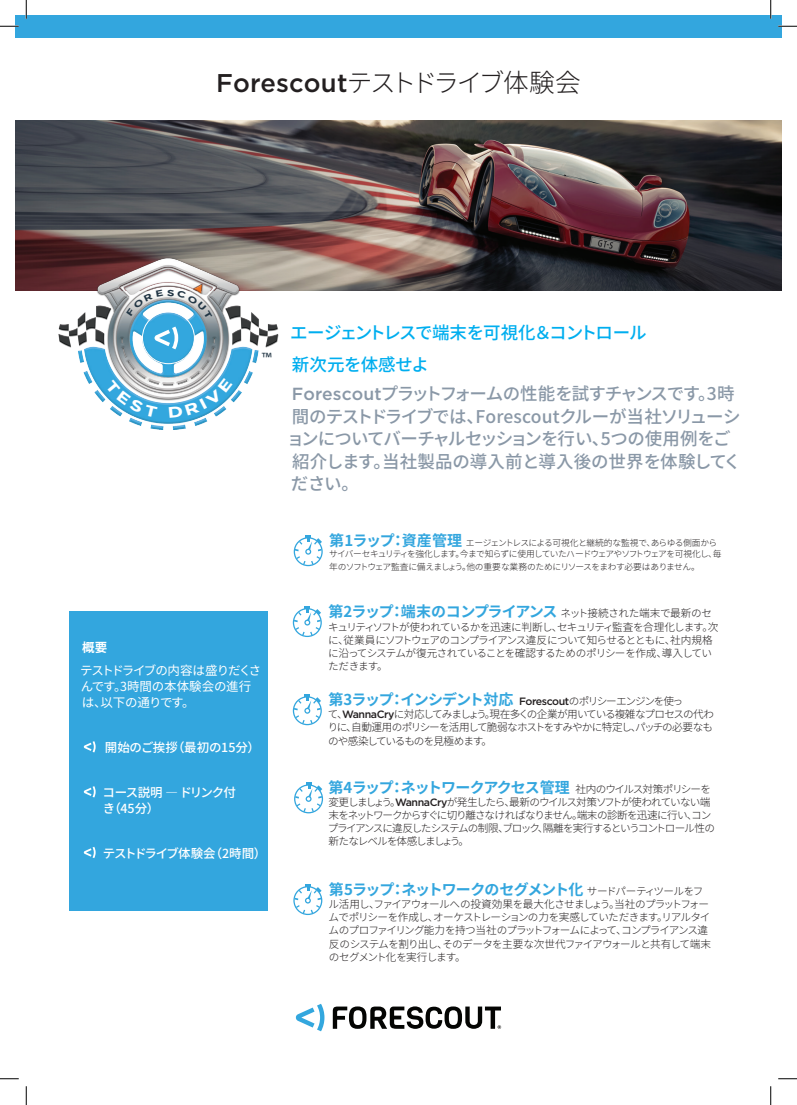
<style>
.page{position:relative;width:797px;height:1105px;background:#fff}
.page>*{position:absolute;margin:0;border:0;box-sizing:border-box;transform-origin:0 0}
.t1{font:300 25.62px "Noto Sans CJ Kjp";letter-spacing:-.09em;color:#231f20}
.t2{font:500 17.5px "Noto Sans CJ Kjp";letter-spacing:-.045em;color:#8a98a7}
.t3{font:500 17.5px "Noto Sans CJ Kjp";letter-spacing:-.08em;color:#8a98a7}
.t4{font:500 17.5px/32.5px "Noto Sans CJ Kjp";letter-spacing:-.05em;color:#00aeef}
.t5{font:500 17.5px "Noto Sans CJ Kjp";letter-spacing:-.005em;color:#8a98a7}
.t6{font:16.62px "Myriad Pro";color:#223645}
.t7{font:700 15px "Noto Sans CJ Kjp";letter-spacing:-.065em;color:#33a6de}
.t8{font:12.5px/16.2px "Noto Sans CJ Kjp";letter-spacing:-.02em;color:#fff}
.t9{font:500 12.5px/16.2px "Noto Sans CJ Kjp";letter-spacing:-.06em;color:#fff}
.t10{font:500 12.5px "Noto Sans CJ Kjp";letter-spacing:-.1em;color:#fff}
.t11{font:500 12.5px "Noto Sans CJ Kjp";letter-spacing:-.02em;color:#fff}
.t12{font:700 12.5px "Noto Sans CJ Kjp";color:#fff}
.t13{font:300 10.62px/13.1px "Noto Sans CJ Kjp";letter-spacing:-.08em;color:#231f20}
.t14{font:300 10.62px/13.1px "Noto Sans CJ Kjp";letter-spacing:-.105em;color:#231f20}
.t15{font:300 8.75px/10.5px "Noto Sans CJ Kjp";letter-spacing:-.065em;color:#231f20}
.s1{font-family:"Gotham";font-weight:500}
.s2{font-family:"Gotham"}
.s3{font-weight:700;font-size:15px;color:#33a6de}
.s4{font-weight:300;font-size:10.62px;color:#231f20}
.s5{font-family:"Gotham";font-weight:500;font-size:10.62px;color:#231f20}
</style>
<div class="page">
<svg style="left:296px;top:1004px;width:28px;height:27px"></svg>
<svg style="left:333px;top:1006px;width:168px;height:23px"></svg>
<img style="left:15px;top:120px;width:767px;height:170px">
<div style="left:69px;top:611px;width:198px;height:299px;background:#33a6de"></div>
<div style="left:15px;top:15px;width:767px;height:23px;background:#33a6de"></div>
<svg style="left:294px;top:535px;width:29px;height:31px"></svg>
<svg style="left:293px;top:606px;width:29px;height:31px"></svg>
<svg style="left:293px;top:694px;width:29px;height:31px"></svg>
<svg style="left:294px;top:782px;width:29px;height:31px"></svg>
<svg style="left:293px;top:884px;width:29px;height:31px"></svg>
<img style="left:58px;top:257px;width:221px;height:172px">
<div style="left:142px;top:311px;width:53px;height:53px;border:1px solid #fff;border-radius:50%"></div>
<svg style="left:154px;top:327px;width:24px;height:22px"></svg>
<svg style="left:84px;top:741px;width:12px;height:11px"></svg>
<svg style="left:84px;top:786px;width:12px;height:11px"></svg>
<svg style="left:84px;top:847px;width:12px;height:11px"></svg>
<svg style="left:0;top:25px;width:19px;height:2px"></svg>
<svg style="left:778px;top:25px;width:19px;height:2px"></svg>
<svg style="left:0;top:1078px;width:19px;height:1px"></svg>
<svg style="left:778px;top:1078px;width:19px;height:1px"></svg>
<svg style="left:25px;top:0;width:2px;height:19px"></svg>
<svg style="left:25px;top:1086px;width:2px;height:19px"></svg>
<svg style="left:770px;top:0;width:1px;height:19px"></svg>
<svg style="left:770px;top:1086px;width:1px;height:19px"></svg>
<svg style="left:105px;top:380px;width:52px;height:37px"></svg>
<svg style="left:169px;top:378px;width:64px;height:40px"></svg>
<svg style="left:126px;top:289px;width:86px;height:30px"></svg>
<h1 class="t1" style="left:216px;top:68px;width:366px"><span class="s1">Forescout</span>テストドライブ体験会</h1>
<h3 class="t6" style="left:261px;top:348px;width:12px">™</h3>
<p class="t12" style="left:82px;top:641px;width:27px">概要</p>
<p class="t8" style="left:80px;top:662px;width:183px">テストドライブの内容は盛りだくさんです。3時間の本体験会の進行は、以下の通りです。</p>
<p class="t11" style="left:105px;top:740px;width:157px">開始のご挨拶（最初の15分）</p>
<p class="t9" style="left:102px;top:784px;width:135px">コース説明 ― ドリンク付き（45分）</p>
<p class="t10" style="left:103px;top:846px;width:165px">テストドライブ体験会（2時間）</p>
<h2 class="t4" style="left:290px;top:317px;width:358px">エージェントレスで端末を可視化＆コントロール新次元を体感せよ</h2>
<h2 class="t3" style="left:292px;top:384px;width:444px"><span class="s2">Forescout</span>プラットフォームの性能を試すチャンスです。3時</h2>
<h2 class="t2" style="left:292px;top:406px;width:450px">間のテストドライブでは、Forescoutクルーが当社ソリューシ</h2>
<h2 class="t2" style="left:287px;top:429px;width:445px">ョンについてバーチャルセッションを行い、5つの使用例をご</h2>
<h2 class="t5" style="left:292px;top:451px;width:450px">紹介します。当社製品の導入前と導入後の世界を体験してく</h2>
<h2 class="t2" style="left:291px;top:474px;width:70px">ださい。</h2>
<p class="t15" style="left:329px;top:538px;width:394px"><span class="s3">第1ラップ：資産管理</span>エージェントレスによる可視化と継続的な監視で、あらゆる側面からサイバーセキュリティを強化します。今まで知らずに使用していたハードウェアやソフトウェアを可視化し、毎</p>
<p class="t15" style="left:329px;top:562px;width:372px">年のソフトウェア監査に備えましょう。他の重要な業務のためにリソースをまわす必要はありません。</p>
<h3 class="t7" style="left:328px;top:603px;width:385px">第2ラップ：端末のコンプライアンス<span class="s4">ネット接続された端末で最新のセ</span></h3>
<p class="t13" style="left:328px;top:620px;width:392px">キュリティソフトが使われているかを迅速に判断し、セキュリティ監査を合理化します。次に、従業員にソフトウェアのコンプライアンス違反について知らせるとともに、社内規格に沿ってシステムが復元されていることを確認するためのポリシーを作成、導入していただきます。</p>
<h3 class="t7" style="left:328px;top:691px;width:356px">第3ラップ：インシデント対応 <span class="s5">Forescout</span><span class="s4">のポリシーエンジンを使っ</span></h3>
<p class="t13" style="left:328px;top:708px;width:388px;text-align:justify">て、<span class="s1">WannaCry</span>に対応してみましょう。現在多くの企業が用いている複雑なプロセスの代わりに、自動運用のポリシーを活用して脆弱なホストをすみやかに特定し、パッチの必要なものや感染しているものを見極めます。</p>
<h3 class="t7" style="left:328px;top:779px;width:384px">第4ラップ：ネットワークアクセス管理 <span class="s4">社内のウイルス対策ポリシーを</span></h3>
<p class="t14" style="left:328px;top:796px;width:389px">変更しましょう。<span class="s1">WannaCry</span>が発生したら、最新のウイルス対策ソフトが使われていない端末をネットワークからすぐに切り離さなければなりません。端末の診断を迅速に行い、コンプライアンスに違反したシステムの制限、ブロック、隔離を実行するというコントロール性の新たなレベルを体感しましょう。</p>
<h3 class="t7" style="left:329px;top:881px;width:376px">第5ラップ：ネットワークのセグメント化<span class="s4">サードパーティツールをフ</span></h3>
<p class="t13" style="left:328px;top:898px;width:384px">ル活用し、ファイアウォールへの投資効果を最大化させましょう。当社のプラットフォームでポリシーを作成し、オーケストレーションの力を実感していただきます。リアルタイムのプロファイリング能力を持つ当社のプラットフォームによって、コンプライアンス違反のシステムを割り出し、そのデータを主要な次世代ファイアウォールと共有して端末のセグメント化を実行します。</p>
</div>
